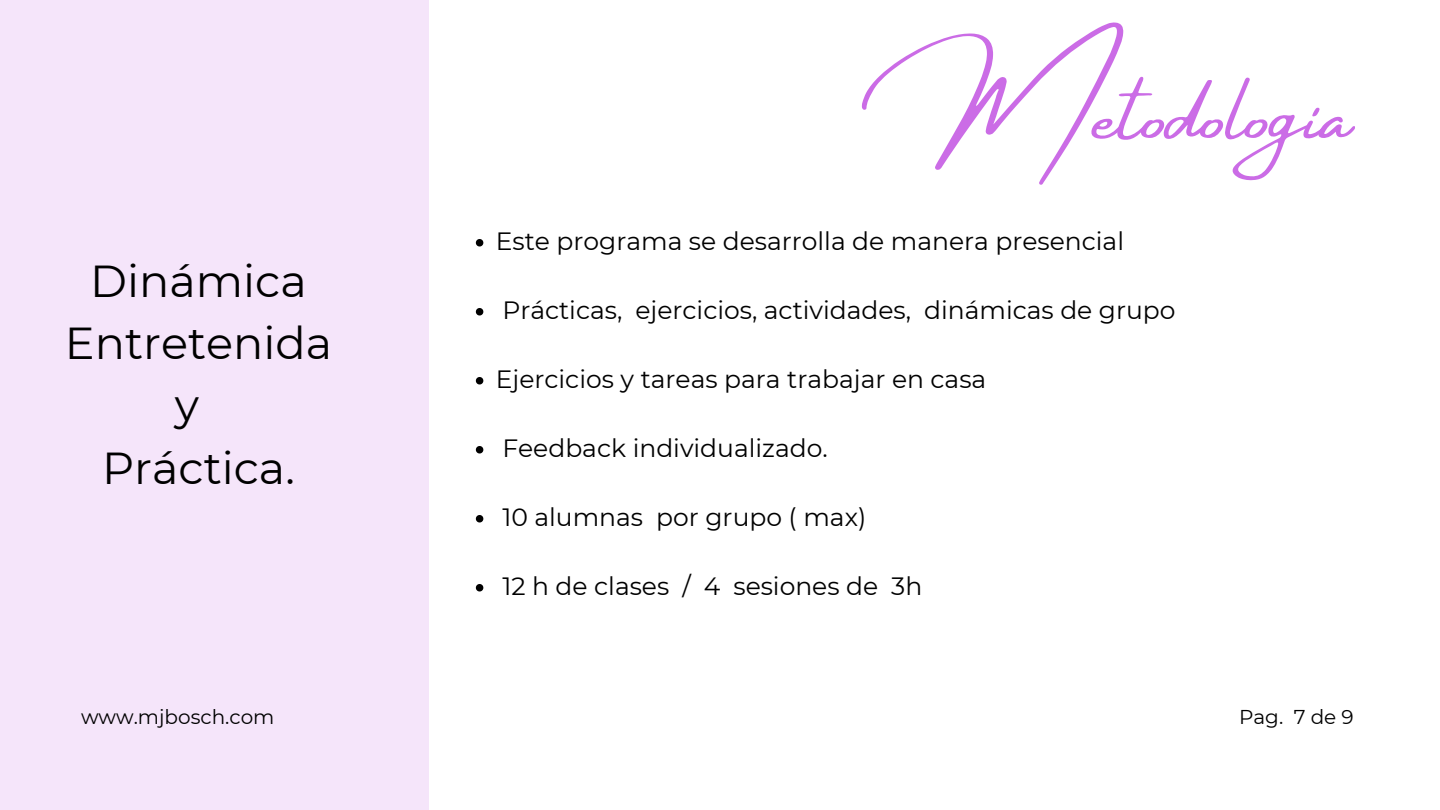
<style>
.page{position:relative;width:1440px;height:810px;background:#fff}
.page>*{position:absolute;margin:0;border:0;box-sizing:border-box;transform-origin:0 0}
.t1{font:88.3px "Amsterdam Four";color:#cb6ce6}
.t2{font:44.7px/62.2px "Montserrat";color:#000;text-align:center}
.t3{font:25px "Montserrat";color:#000}
.t4{font:20px "Montserrat";color:#000}
</style>
<div class="page">
<div style="left:0;top:0;width:428px;height:810px;background:#f5e5fa"></div>
<svg style="left:476px;top:239px;width:7px;height:7px"></svg>
<svg style="left:476px;top:308px;width:7px;height:7px"></svg>
<svg style="left:476px;top:377px;width:7px;height:7px"></svg>
<svg style="left:476px;top:446px;width:7px;height:7px"></svg>
<svg style="left:476px;top:515px;width:7px;height:7px"></svg>
<svg style="left:476px;top:584px;width:7px;height:7px"></svg>
<h1 class="t1" style="left:931px;top:66px;width:422px">Metodologia</h1>
<h2 class="t2" style="left:65px;top:250px;width:269px">Dinámica<br>Entretenida y<br>Práctica.</h2>
<p class="t3" style="left:496px;top:226px;width:630px">Este programa se desarrolla de manera presencial</p>
<p class="t3" style="left:502px;top:295px;width:675px">Prácticas, ejercicios, actividades, dinámicas de grupo</p>
<p class="t3" style="left:496px;top:364px;width:492px">Ejercicios y tareas para trabajar en casa</p>
<p class="t3" style="left:502px;top:433px;width:327px">Feedback individualizado.</p>
<p class="t3" style="left:502px;top:502px;width:365px">10 alumnas por grupo ( max)</p>
<p class="t3" style="left:502px;top:571px;width:421px">12 h de clases / 4 sesiones de 3h</p>
<p class="t4" style="left:81px;top:705px;width:195px">www.mjbosch.com</p>
<p class="t4" style="left:1239px;top:705px;width:116px">Pag. 7 de 9</p>
</div>
